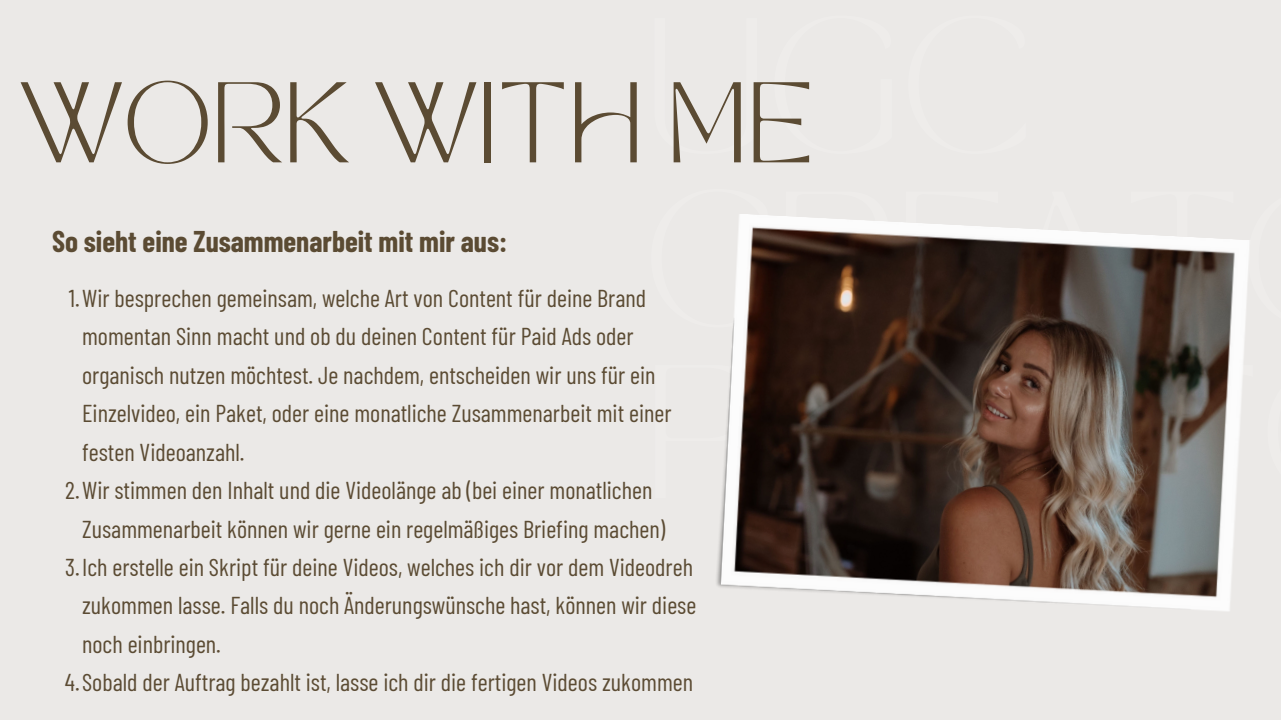
<style>
.page{position:relative;width:1281px;height:720px;background:#ebe9e7}
.page>*{position:absolute;margin:0;border:0;box-sizing:border-box;transform-origin:0 0}
.t1{font:80.12px "TAN MONCHERI Regular";color:#5b4b33}
.t2{font:700 29.38px "Barlow Condensed";color:#5b4b33}
.t3{font:24.38px "Barlow Condensed";color:#5b4b33}
</style>
<div class="page">
<img style="left:716px;top:214px;width:534px;height:397px">
<h1 class="t1" style="left:20px;top:81px;width:795px">WORK WITH ME</h1>
<p class="t2" style="left:52px;top:222px;width:457px">So sieht eine Zusammenarbeit mit mir aus:</p>
<p class="t3" style="left:69px;top:283px;width:579px">1.Wir besprechen gemeinsam, welche Art von Content für deine Brand</p>
<p class="t3" style="left:82px;top:321px;width:553px">momentan Sinn macht und ob du deinen Content für Paid Ads oder</p>
<p class="t3" style="left:82px;top:359px;width:575px">organisch nutzen möchtest. Je nachdem, entscheiden wir uns für ein</p>
<p class="t3" style="left:82px;top:398px;width:591px">Einzelvideo, ein Paket, oder eine monatliche Zusammenarbeit mit einer</p>
<p class="t3" style="left:82px;top:436px;width:164px">festen Videoanzahl.</p>
<p class="t3" style="left:65px;top:475px;width:589px">2.Wir stimmen den Inhalt und die Videolänge ab (bei einer monatlichen</p>
<p class="t3" style="left:82px;top:513px;width:584px">Zusammenarbeit können wir gerne ein regelmäßiges Briefing machen)</p>
<p class="t3" style="left:65px;top:552px;width:629px">3.Ich erstelle ein Skript für deine Videos, welches ich dir vor dem Videodreh</p>
<p class="t3" style="left:82px;top:590px;width:616px">zukommen lasse. Falls du noch Änderungswünsche hast, können wir diese</p>
<p class="t3" style="left:82px;top:628px;width:140px">noch einbringen.</p>
<p class="t3" style="left:65px;top:667px;width:630px">4.Sobald der Auftrag bezahlt ist, lasse ich dir die fertigen Videos zukommen</p>
</div>
